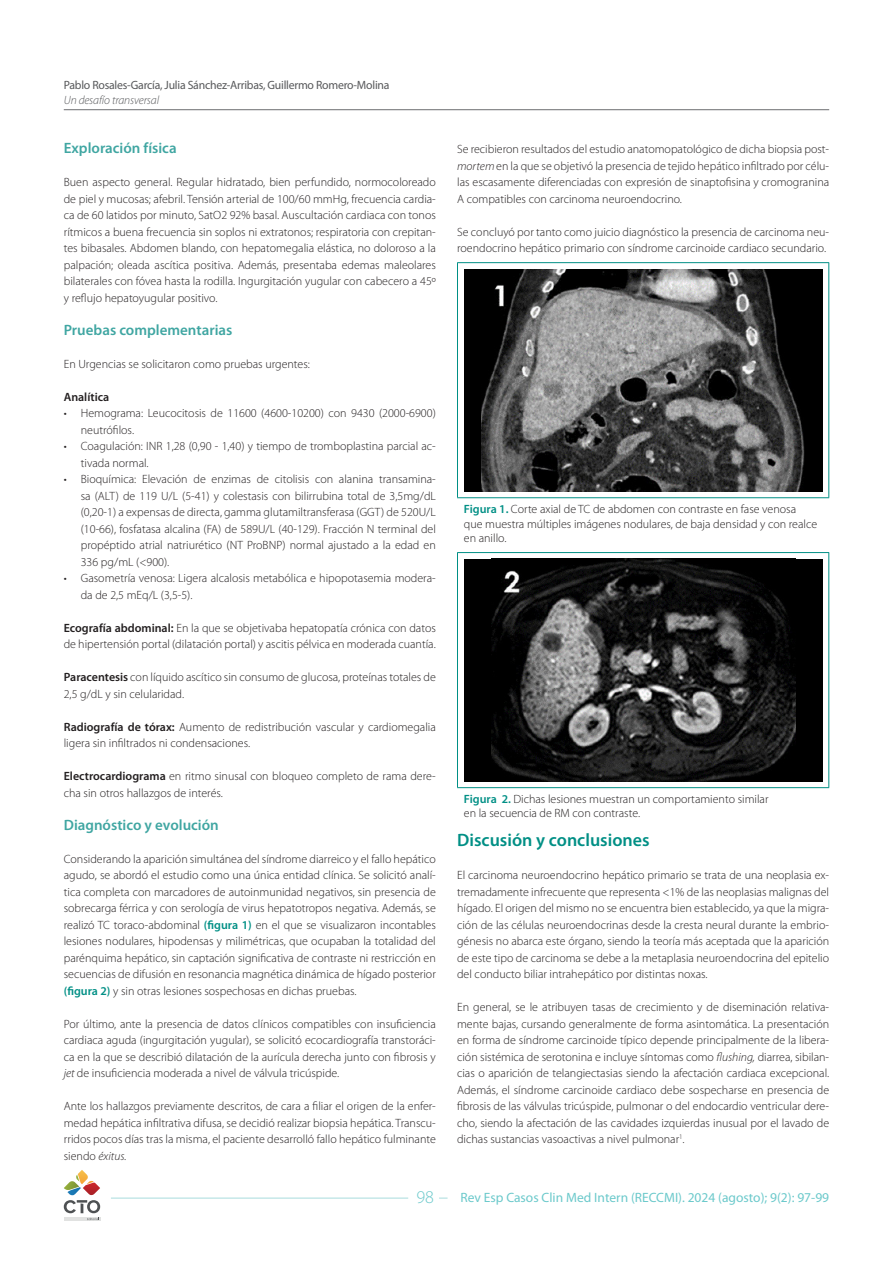
<style>
.page{position:relative;width:893px;height:1263px;background:#fff}
.page>*{position:absolute;margin:0;border:0;box-sizing:border-box;transform-origin:0 0}
._02_Primer_Orden{font:600 18px "Myriad Pro";color:#008f85}
.t1{font:300 18px "Myriad Pro";color:#6bc9cb}
._02_Segundo_Orden{font:600 15px "Myriad Pro";color:#40a6a2}
.t2{font:13.5px "Myriad Pro";color:#6bc9cb}
._01_Texto_comun{font:300 12px/16.5px "Myriad Pro";color:#231f20}
.t3{font:12px "Myriad Pro";letter-spacing:-.02em;color:#57585a}
.t4{font:italic 300 12px "Myriad Pro";letter-spacing:-.01em;color:#57585a}
._01_Texto_comun-2{font:600 12px "Myriad Pro";color:#231f20}
.s1{font-weight:600}
.s2{font-weight:600;color:#008f85}
.s3{font-style:italic}
</style>
<div class="page">
<hr style="left:64px;top:109px;width:765px;height:1px;background:#6c6d70">
<hr style="left:64px;top:1217px;width:36px;height:4px;background:#e1e2e1">
<svg style="left:64px;top:1170px;width:36px;height:50px"></svg>
<hr style="left:111px;top:1198px;width:297px;height:1px;background:#a8dcdd">
<hr style="left:457px;top:262px;width:372px;height:1px;background:#008f85">
<hr style="left:457px;top:263px;width:1px;height:234px;background:#008f85">
<hr style="left:828px;top:263px;width:1px;height:234px;background:#008f85">
<hr style="left:457px;top:497px;width:372px;height:1px;background:#008f85">
<div style="left:464px;top:269px;width:358px;height:222px;background:#000"></div>
<img style="left:482px;top:269px;width:322px;height:222px">
<svg style="left:458px;top:553px;width:370px;height:229px"></svg>
<hr style="left:457px;top:552px;width:372px;height:1px;background:#008f85">
<hr style="left:457px;top:553px;width:1px;height:234px;background:#008f85">
<hr style="left:828px;top:553px;width:1px;height:234px;background:#008f85">
<hr style="left:457px;top:787px;width:372px;height:1px;background:#008f85">
<div style="left:464px;top:559px;width:358px;height:222px;background:#000"></div>
<img style="left:491px;top:559px;width:304px;height:222px">
<p class="t3" style="left:64px;top:78px;width:327px">Pablo Rosales-García, Julia Sánchez-Arribas, Guillermo Romero-Molina</p>
<p class="t4" style="left:64px;top:93px;width:97px">Un desafío transversal</p>
<p class="_02_Segundo_Orden" style="left:64px;top:138px;width:114px">Exploración física</p>
<p class="_01_Texto_comun" style="left:64px;top:174px;width:374px;text-align:justify">Buen aspecto general. Regular hidratado, bien perfundido, normocoloreado de piel y mucosas; afebril. Tensión arterial de 100/60 mmHg, frecuencia cardia&shy;ca de 60 latidos por minuto, SatO2 92% basal. Auscultación cardiaca con tonos rítmicos a buena frecuencia sin soplos ni extratonos; respiratoria con crepitan&shy;tes bibasales. Abdomen blando, con hepatomegalia elástica, no doloroso a la palpación; oleada ascítica positiva. Además, presentaba edemas maleolares bilaterales con fóvea hasta la rodilla. Ingurgitación yugular con cabecero a 45º y reflujo hepatoyugular positivo.</p>
<p class="_02_Segundo_Orden" style="left:64px;top:320px;width:170px">Pruebas complementarias</p>
<p class="_01_Texto_comun" style="left:64px;top:355px;width:248px">En Urgencias se solicitaron como pruebas urgentes:</p>
<p class="_01_Texto_comun-2" style="left:64px;top:389px;width:47px">Analítica</p>
<p class="_01_Texto_comun" style="left:81px;top:405px;width:357px;text-indent:-17px">• Hemograma: Leucocitosis de 11600 (4600-10200) con 9430 (2000-6900) neutrófilos.</p>
<p class="_01_Texto_comun" style="left:81px;top:438px;width:357px;text-indent:-17px">• Coagulación: INR 1,28 (0,90 - 1,40) y tiempo de tromboplastina parcial ac&shy;tivada normal.</p>
<p class="_01_Texto_comun" style="left:81px;top:471px;width:357px;text-align:justify;text-indent:-17px">• Bioquímica: Elevación de enzimas de citolisis con alanina transamina&shy;sa (ALT) de 119 U/L (5-41) y colestasis con bilirrubina total de 3,5mg/dL (0,20-1) a expensas de directa, gamma glutamiltransferasa (GGT) de 520U/L (10-66), fosfatasa alcalina (FA) de 589U/L (40-129). Fracción N terminal del propéptido atrial natriurético (NT ProBNP) normal ajustado a la edad en 336 pg/mL (&lt;900).</p>
<p class="_01_Texto_comun" style="left:81px;top:570px;width:357px;text-indent:-17px">• Gasometría venosa: Ligera alcalosis metabólica e hipopotasemia modera&shy;da de 2,5 mEq/L (3,5-5).</p>
<p class="_01_Texto_comun" style="left:64px;top:619px;width:374px"><span class="s1">Ecografía abdominal:</span> En la que se objetivaba hepatopatía crónica con datos de hipertensión portal (dilatación portal) y ascitis pélvica en moderada cuantía.</p>
<p class="_01_Texto_comun" style="left:64px;top:669px;width:374px"><span class="s1">Paracentesis</span> con líquido ascítico sin consumo de glucosa, proteínas totales de<br>2,5 g/dL y sin celularidad.</p>
<p class="_01_Texto_comun" style="left:64px;top:718px;width:374px"><span class="s1">Radiografía de tórax:</span> Aumento de redistribución vascular y cardiomegalia ligera sin infiltrados ni condensaciones.</p>
<p class="_01_Texto_comun" style="left:64px;top:768px;width:374px"><span class="s1">Electrocardiograma</span> en ritmo sinusal con bloqueo completo de rama dere&shy;cha sin otros hallazgos de interés.</p>
<p class="_02_Segundo_Orden" style="left:64px;top:815px;width:157px">Diagnóstico y evolución</p>
<p class="_01_Texto_comun" style="left:64px;top:850px;width:374px;text-align:justify">Considerando la aparición simultánea del síndrome diarreico y el fallo hepático agudo, se abordó el estudio como una única entidad clínica. Se solicitó analí&shy;tica completa con marcadores de autoinmunidad negativos, sin presencia de sobrecarga férrica y con serología de virus hepatotropos negativa. Además, se realizó TC toraco-abdominal <span class="s2">(figura 1)</span> en el que se visualizaron incontables lesiones nodulares, hipodensas y milimétricas, que ocupaban la totalidad del parénquima hepático, sin captación significativa de contraste ni restricción en secuencias de difusión en resonancia magnética dinámica de hígado posterior <span class="s2">(figura 2)</span> y sin otras lesiones sospechosas en dichas pruebas.</p>
<p class="_01_Texto_comun" style="left:64px;top:1015px;width:374px;text-align:justify">Por último, ante la presencia de datos clínicos compatibles con insuficiencia cardiaca aguda (ingurgitación yugular), se solicitó ecocardiografía transtoráci&shy;ca en la que se describió dilatación de la aurícula derecha junto con fibrosis y <span class="s3">jet</span> de insuficiencia moderada a nivel de válvula tricúspide.</p>
<p class="_01_Texto_comun" style="left:64px;top:1098px;width:374px;text-align:justify">Ante los hallazgos previamente descritos, de cara a filiar el origen de la enfer&shy;medad hepática infiltrativa difusa, se decidió realizar biopsia hepática. Transcu&shy;rridos pocos días tras la misma, el paciente desarrolló fallo hepático fulminante siendo <span class="s3">éxitus.</span></p>
<p class="_01_Texto_comun" style="left:457px;top:141px;width:374px;text-align:justify">Se recibieron resultados del estudio anatomopatológico de dicha biopsia post&shy;<span class="s3">mortem</span> en la que se objetivó la presencia de tejido hepático infiltrado por célu&shy;las escasamente diferenciadas con expresión de sinaptofisina y cromogranina A compatibles con carcinoma neuroendocrino.</p>
<p class="_01_Texto_comun" style="left:457px;top:223px;width:374px">Se concluyó por tanto como juicio diagnóstico la presencia de carcinoma neu&shy;roendocrino hepático primario con síndrome carcinoide cardiaco secundario.</p>
<p class="_01_Texto_comun" style="left:464px;top:502px;width:355px;line-height:14.4px"><span class="s2">Figura 1.</span> Corte axial de TC de abdomen con contraste en fase venosa que muestra múltiples imágenes nodulares, de baja densidad y con realce en anillo.</p>
<p class="_01_Texto_comun" style="left:464px;top:792px;width:306px;line-height:14.4px"><span class="s2">Figura 2.</span> Dichas lesiones muestran un comportamiento similar en la secuencia de RM con contraste.</p>
<p class="_02_Primer_Orden" style="left:457px;top:829px;width:194px">Discusión y conclusiones</p>
<p class="_01_Texto_comun" style="left:457px;top:867px;width:374px;text-align:justify">El carcinoma neuroendocrino hepático primario se trata de una neoplasia ex&shy;tremadamente infrecuente que representa &lt;1% de las neoplasias malignas del hígado. El origen del mismo no se encuentra bien establecido, ya que la migra&shy;ción de las células neuroendocrinas desde la cresta neural durante la embrio&shy;génesis no abarca este órgano, siendo la teoría más aceptada que la aparición de este tipo de carcinoma se debe a la metaplasia neuroendocrina del epitelio del conducto biliar intrahepático por distintas noxas.</p>
<p class="_01_Texto_comun" style="left:457px;top:999px;width:374px;text-align:justify">En general, se le atribuyen tasas de crecimiento y de diseminación relativa&shy;mente bajas, cursando generalmente de forma asintomática. La presentación en forma de síndrome carcinoide típico depende principalmente de la libera&shy;ción sistémica de serotonina e incluye síntomas como <span class="s3">flushing,</span> diarrea, sibilan&shy;cias o aparición de telangiectasias siendo la afectación cardiaca excepcional.<br>Además, el síndrome carcinoide cardiaco debe sospecharse en presencia de fibrosis de las válvulas tricúspide, pulmonar o del endocardio ventricular dere&shy;cho, siendo la afectación de las cavidades izquierdas inusual por el lavado de dichas sustancias vasoactivas a nivel pulmonar<sup>1</sup>.</p>
<h1 class="t1" style="left:416px;top:1187px;width:19px">98</h1>
<p class="t2" style="left:460px;top:1189px;width:370px">Rev Esp Casos Clin Med Intern (RECCMI). 2024 (agosto); 9(2): 97-99</p>
</div>
